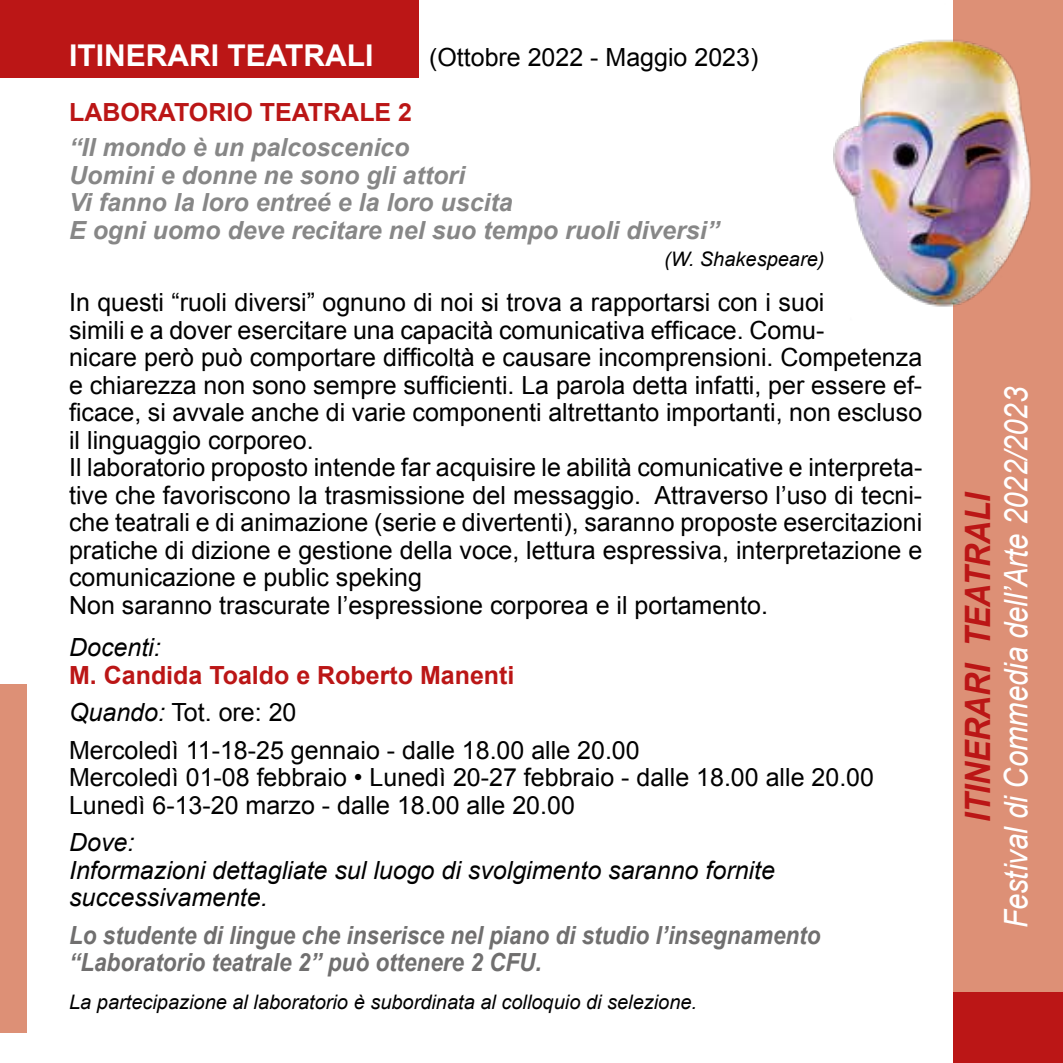
<style>
.page{position:relative;width:1063px;height:1063px;background:#fff}
.page>*{position:absolute;margin:0;border:0;box-sizing:border-box;transform-origin:0 0}
.t1{font:italic 700 35px "Arial";letter-spacing:-.01em;color:#bb1616;scale:.9 1}
.t2{font:italic 32.5px "Arial";color:#fff;scale:.9 1}
.t3{font:700 30px "Arial";color:#fff}
.t4{font:25px/27.5px "Arial";color:#000}
.t5{font:italic 700 25px/27.5px "Arial";color:#878787}
.t6{font:italic 700 25px/27.5px "Arial";color:#706f6f;scale:.9 1}
.t7{font:italic 25px/27.5px "Arial";color:#000}
.t8{font:700 25px "Arial";color:#bb1616}
.t9{font:italic 20px "Arial";color:#000}
.s1{font-weight:700;color:#bb1616}
.s2{font-style:italic}
</style>
<div class="page">
<div style="left:0;top:0;width:418px;height:78px;background:#bb1616"></div>
<div style="left:954px;top:0;width:109px;height:1063px;background:#dd9076"></div>
<div style="left:954px;top:992px;width:109px;height:71px;background:#bb1616"></div>
<img style="left:833px;top:0;width:199px;height:323px">
<div style="left:0;top:685px;width:27px;height:348px;background:#dd9076"></div>
<p class="t3" style="left:69px;top:36px;width:306px">ITINERARI TEATRALI</p>
<p class="t4" style="left:429px;top:44px;width:331px">(Ottobre 2022 - Maggio 2023)</p>
<p class="t8" style="left:69px;top:96px;width:345px">LABORATORIO TEATRALE 2</p>
<p class="t5" style="left:69px;top:135px;width:652px">“Il mondo è un palcoscenico<br>Uomini e donne ne sono gli attori<br>Vi fanno la loro entreé e la loro uscita<br>E ogni uomo deve recitare nel suo tempo ruoli diversi”</p>
<p class="t9" style="left:664px;top:247px;width:162px">(W. Shakespeare)</p>
<p class="t4" style="left:69px;top:289px;width:855px">In questi “ruoli diversi” ognuno di noi si trova a rapportarsi con i suoi<br>simili e a dover esercitare una capacità comunicativa efficace. Comu-<br>nicare però può comportare difficoltà e causare incomprensioni. Competenza e chiarezza non sono sempre sufficienti. La parola detta infatti, per essere ef&shy;ficace, si avvale anche di varie componenti altrettanto importanti, non escluso il linguaggio corporeo.<br>Il laboratorio proposto intende far acquisire le abilità comunicative e interpreta&shy;tive che favoriscono la trasmissione del messaggio. Attraverso l’uso di tecni&shy;che teatrali e di animazione (serie e divertenti), saranno proposte esercitazioni pratiche di dizione e gestione della voce, lettura espressiva, interpretazione e comunicazione e public speking<br>Non saranno trascurate l’espressione corporea e il portamento.</p>
<p class="t7" style="left:69px;top:634px;width:93px">Docenti:</p>
<p class="t4" style="left:69px;top:657px;width:572px;line-height:37.5px"><span class="s1">M. Candida Toaldo e Roberto Manenti<br></span><span class="s2">Quando:</span> Tot. ore: 20<br>Mercoledì 11-18-25 gennaio - dalle 18.00 alle 20.00</p>
<p class="t4" style="left:69px;top:764px;width:807px">Mercoledì 01-08 febbraio • Lunedì 20-27 febbraio - dalle 18.00 alle 20.00<br>Lunedì 6-13-20 marzo - dalle 18.00 alle 20.00</p>
<p class="t7" style="left:69px;top:829px;width:707px">Dove:<br>Informazioni dettagliate sul luogo di svolgimento saranno fornite successivamente.</p>
<p class="t6" style="left:69px;top:922px;width:836px">Lo studente di lingue che inserisce nel piano di studio l’insegnamento “Laboratorio teatrale 2” può ottenere 2 CFU.</p>
<p class="t9" style="left:69px;top:989px;width:630px">La partecipazione al laboratorio è subordinata al colloquio di selezione.</p>
<h1 class="t1" style="left:955px;top:822px;width:368px;rotate:-90deg">ITINERARI TEATRALI</h1>
<h2 class="t2" style="left:995px;top:928px;width:603px;rotate:-90deg">Festival di Commedia dell’Arte 2022/2023</h2>
</div>
